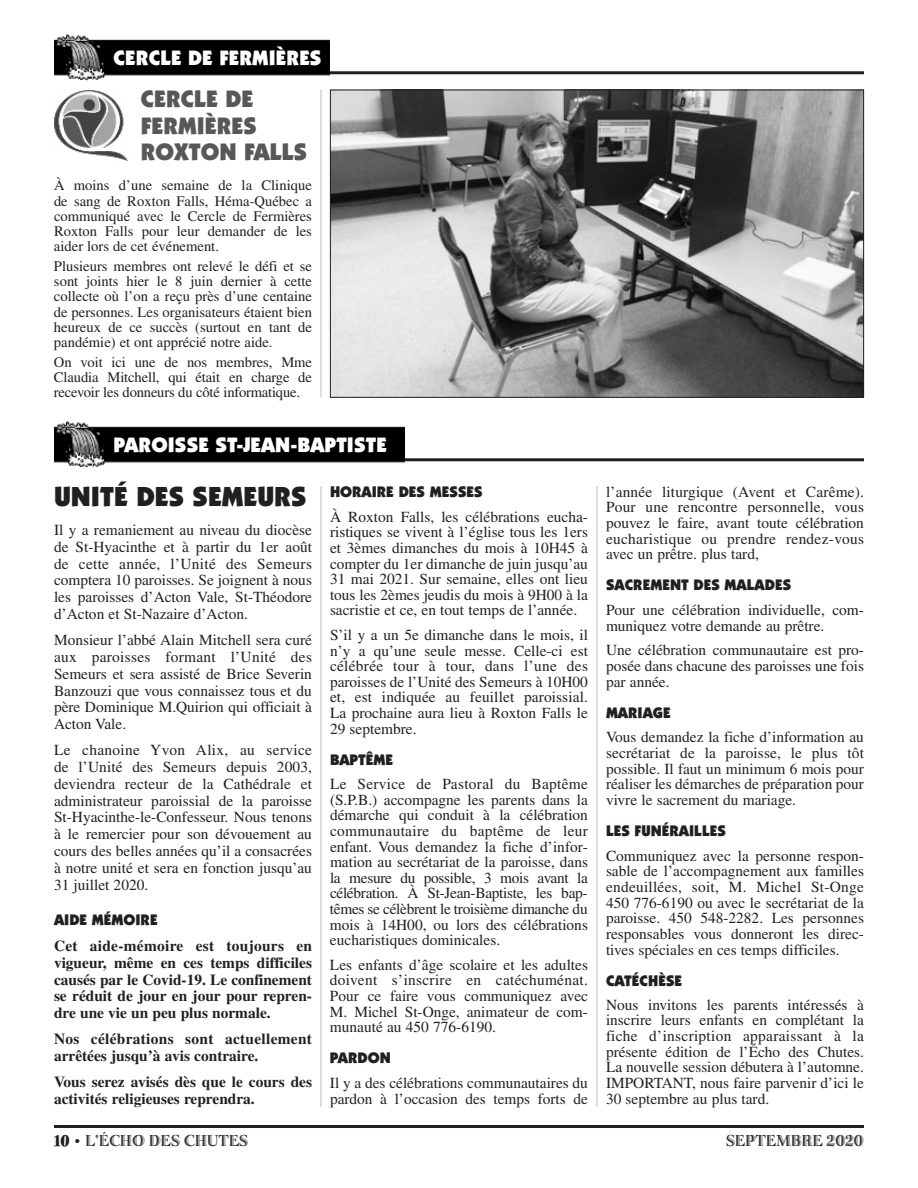
<style>
.page{position:relative;width:918px;height:1188px;background:#fff}
.page>*{position:absolute;margin:0;border:0;box-sizing:border-box;transform-origin:0 0}
.t1{font:900 27.75px "Itc Kabel";color:#231f20}
.t2{font:900 24px/26.4px "Itc Kabel";color:#57585a}
.t3{font:900 21px "Itc Kabel";letter-spacing:.005em;color:#fff}
.t4{font:16.5px "Bertie Plain";color:#231f20}
.t5{font:15.3px/15.6px "Times";color:#231f20;text-align:justify}
.t6{font:700 15.3px/16.8px "Times";color:#231f20;text-align:justify}
.t7{font:900 15.3px "Itc Kabel";color:#231f20}
.t8{font:700 15.3px/16.8px "Times";letter-spacing:.02em;color:#231f20}
.t9{font:14.7px/15.3px "Times";color:#231f20;text-align:justify}
.s1{font-family:"Spumoni LP";font-size:21px}
.s2{font-family:"Times";font-size:15px}
</style>
<div class="page">
<hr style="left:54px;top:458px;width:810px;height:3px;background:#231f20">
<img style="left:54px;top:421px;width:350px;height:46px">
<hr style="left:54px;top:1125px;width:810px;height:3px;background:#231f20">
<hr style="left:321px;top:486px;width:1px;height:621px;background:#bcbdc0">
<hr style="left:597px;top:486px;width:1px;height:621px;background:#bcbdc0">
<hr style="left:54px;top:71px;width:810px;height:3px;background:#231f20">
<img style="left:54px;top:34px;width:276px;height:46px">
<img style="left:332px;top:92px;width:530px;height:304px">
<div style="left:330px;top:90px;width:534px;height:308px;border:1px solid #231f20"></div>
<hr style="left:321px;top:90px;width:1px;height:307px;background:#bcbdc0">
<img style="left:54px;top:90px;width:74px;height:71px">
<h3 class="t3" style="left:113px;top:50px;width:210px">CERCLE DE FERMIÈRES</h3>
<h2 class="t2" style="left:141px;top:88px;width:168px">CERCLE DE<br>FERMIÈRES<br>ROXTON FALLS</h2>
<p class="t9" style="left:54px;top:179px;width:259px">À moins d’une semaine de la Clinique de sang de Roxton Falls, Héma-Québec a communiqué avec le Cercle de Fermières Roxton Falls pour leur demander de les aider lors de cet événement.</p>
<p class="t9" style="left:54px;top:260px;width:259px">Plusieurs membres ont relevé le défi et se sont joints hier le 8 juin dernier à cette collecte où l’on a reçu près d’une centaine de personnes. Les organisateurs étaient bien heureux de ce succès (surtout en tant de pandémie) et ont apprécié notre aide.</p>
<p class="t9" style="left:54px;top:356px;width:259px">On voit ici une de nos membres, Mme Claudia Mitchell, qui était en charge de recevoir les donneurs du côté informatique.</p>
<h3 class="t3" style="left:113px;top:437px;width:275px">PAROISSE ST-JEAN-BAPTISTE</h3>
<h1 class="t1" style="left:54px;top:486px;width:254px">UNITÉ DES SEMEURS</h1>
<p class="t5" style="left:54px;top:523px;width:260px;line-height:16.8px">Il y a remaniement au niveau du diocèse de St-Hyacinthe et à partir du 1er août de cette année, l’Unité des Semeurs comptera 10 paroisses. Se joignent à nous les paroisses d’Acton Vale, St-Théodore d’Acton et St-Nazaire d’Acton.</p>
<p class="t5" style="left:54px;top:633px;width:259px;line-height:16.8px">Monsieur l’abbé Alain Mitchell sera curé aux paroisses formant l’Unité des Semeurs et sera assisté de Brice Severin Banzouzi que vous connaissez tous et du père Dominique M.Quirion qui officiait à Acton Vale.</p>
<p class="t5" style="left:54px;top:743px;width:260px;line-height:16.8px">Le chanoine Yvon Alix, au service de l’Unité des Semeurs depuis 2003, deviendra recteur de la Cathédrale et administrateur paroissial de la paroisse St-Hyacinthe-le-Confesseur. Nous tenons à le remercier pour son dévouement au cours des belles années qu’il a consacrées à notre unité et sera en fonction jusqu’au 31 juillet 2020.</p>
<p class="t7" style="left:54px;top:914px;width:105px">AIDE MÉMOIRE</p>
<p class="t6" style="left:54px;top:939px;width:260px">Cet aide-mémoire est toujours en vigueur, même en ces temps difficiles causés par le Covid-19. Le confinement se réduit de jour en jour pour repren&shy;dre une vie un peu plus normale.</p>
<p class="t8" style="left:54px;top:1032px;width:260px">Nos célébrations sont actuellement arrêtées jusqu’à avis contraire.</p>
<p class="t6" style="left:54px;top:1075px;width:259px">Vous serez avisés dès que le cours des activités religieuses reprendra.</p>
<p class="t7" style="left:330px;top:486px;width:154px">HORAIRE DES MESSES</p>
<p class="t5" style="left:330px;top:510px;width:260px">À Roxton Falls, les célébrations eucha&shy;ristiques se vivent à l’église tous les 1ers et 3èmes dimanches du mois à 10H45 à compter du 1er dimanche de juin jusqu’au 31 mai 2021. Sur semaine, elles ont lieu tous les 2èmes jeudis du mois à 9H00 à la sacristie et ce, en tout temps de l’année.</p>
<p class="t5" style="left:330px;top:629px;width:260px">S’il y a un 5e dimanche dans le mois, il n’y a qu’une seule messe. Celle-ci est célébrée tour à tour, dans l’une des paroisses de l’Unité des Semeurs à 10H00 et, est indiquée au feuillet paroissial.<br>La prochaine aura lieu à Roxton Falls le 29 septembre.</p>
<p class="t7" style="left:330px;top:754px;width:65px">BAPTÊME</p>
<p class="t5" style="left:330px;top:778px;width:260px">Le Service de Pastoral du Baptême (S.P.B.) accompagne les parents dans la démarche qui conduit à la célébration communautaire du baptême de leur enfant. Vous demandez la fiche d’infor&shy;mation au secrétariat de la paroisse, dans la mesure du possible, 3 mois avant la célébration. À St-Jean-Baptiste, les bap&shy;têmes se célèbrent le troisième dimanche du mois à 14H00, ou lors des célébrations eucharistiques dominicales.</p>
<p class="t5" style="left:330px;top:958px;width:260px">Les enfants d’âge scolaire et les adultes doivent s’inscrire en catéchuménat.<br>Pour ce faire vous communiquez avec M. Michel St-Onge, animateur de com&shy;munauté au 450 776-6190.</p>
<p class="t7" style="left:330px;top:1052px;width:62px">PARDON</p>
<p class="t5" style="left:330px;top:1077px;width:260px">Il y a des célébrations communautaires du pardon à l’occasion des temps forts de</p>
<p class="t5" style="left:606px;top:485px;width:260px">l’année liturgique (Avent et Carême).<br>Pour une rencontre personnelle, vous pouvez le faire, avant toute célébration eucharistique ou prendre rendez-vous avec un prêtre. plus tard,</p>
<p class="t7" style="left:606px;top:580px;width:187px">SACREMENT DES MALADES</p>
<p class="t5" style="left:606px;top:604px;width:260px">Pour une célébration individuelle, com&shy;muniquez votre demande au prêtre.</p>
<p class="t5" style="left:606px;top:644px;width:260px">Une célébration communautaire est pro&shy;posée dans chacune des paroisses une fois par année.</p>
<p class="t7" style="left:606px;top:707px;width:66px">MARIAGE</p>
<p class="t5" style="left:606px;top:731px;width:260px">Vous demandez la fiche d’information au secrétariat de la paroisse, le plus tôt possible. Il faut un minimum 6 mois pour réaliser les démarches de préparation pour vivre le sacrement du mariage.</p>
<p class="t7" style="left:606px;top:825px;width:121px">LES FUNÉRAILLES</p>
<p class="t5" style="left:606px;top:849px;width:260px">Communiquez avec la personne respon&shy;sable de l’accompagnement aux familles endeuillées, soit, M. Michel St-Onge 450 776-6190 ou avec le secrétariat de la paroisse. 450 548-2282. Les personnes responsables vous donneront les direc&shy;tives spéciales en ces temps difficiles.</p>
<p class="t7" style="left:606px;top:975px;width:78px">CATÉCHÈSE</p>
<p class="t5" style="left:606px;top:998px;width:259px">Nous invitons les parents intéressés à inscrire leurs enfants en complétant la fiche d’inscription apparaissant à la présente édition de l’Écho des Chutes.<br>La nouvelle session débutera à l’automne.<br>IMPORTANT, nous faire parvenir d’ici le 30 septembre au plus tard.</p>
<p class="t4" style="left:54px;top:1135px;width:196px"><span class="s1">10</span> <span class="s2">•</span> L’ÉCHO DES CHUTES</p>
<p class="t4" style="left:726px;top:1135px;width:139px">SEPTEMBRE 2020</p>
</div>
